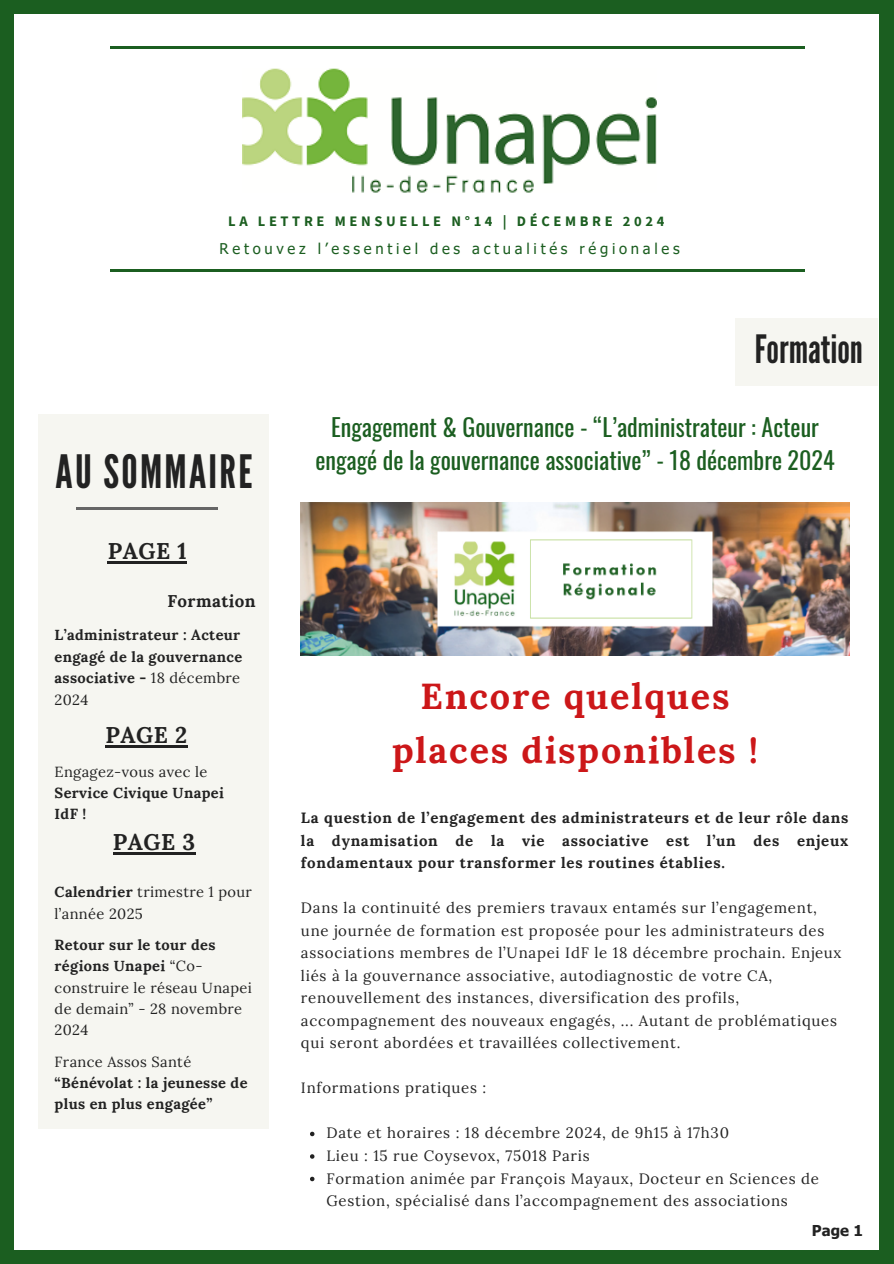
<style>
.page{position:relative;width:894px;height:1264px;background:#fff}
.page>*{position:absolute;margin:0;border:0;box-sizing:border-box;transform-origin:0 0}
.t1{font:45.9px "League Gothic";letter-spacing:.05em;color:#222}
.t2{font:39px "League Gothic";color:#222}
.t3{font:700 36px/54px "Lora";letter-spacing:.05em;color:#cc1719;text-align:center}
.t4{font:24px/32.7px "Oswald";color:#1b5e20;text-align:center}
.t5{font:700 22.65px "Lora";letter-spacing:.025em;color:#222}
.t6{font:700 16.95px "Lora";letter-spacing:.025em;color:#222}
.t7{font:15px/22.5px "Lora";letter-spacing:.05em;color:#222}
.t8{font:700 15px/22.5px "Lora";letter-spacing:.05em;color:#222;text-align:justify}
.t9{font:700 15px "Tahoma";color:#222}
.t10{font:14.85px "Tahoma";letter-spacing:.25em;color:#1b5e20}
.t11{font:700 14.55px/21.3px "Lora";letter-spacing:.025em;color:#222}
.t12{font:14.55px/21.3px "Lora";letter-spacing:.025em;color:#222}
.t13{font:700 14.55px "Source Sans Pro";letter-spacing:.25em;color:#1b5e20}
.s1{font-weight:400}
.s2{font-weight:700}
</style>
<div class="page">
<div style="left:0;top:0;width:893px;height:1263px;background:#1b5e20"></div>
<div style="left:14px;top:14px;width:864px;height:1235px;background:#fff"></div>
<img style="left:242px;top:46px;width:414px;height:147px">
<hr style="left:110px;top:47px;width:694px;height:2px;background:#1b5e20">
<hr style="left:110px;top:270px;width:694px;height:2px;background:#1b5e20">
<div style="left:39px;top:414px;width:230px;height:714px;background:#f6f6f1"></div>
<hr style="left:76px;top:507px;width:142px;height:2px;background:#666">
<div style="left:734px;top:318px;width:143px;height:68px;background:#f6f6f1"></div>
<hr style="left:108px;top:561px;width:79px;height:2px;background:#222">
<hr style="left:105px;top:745px;width:83px;height:3px;background:#222">
<hr style="left:113px;top:852px;width:83px;height:3px;background:#222">
<svg style="left:310px;top:1131px;width:4px;height:5px"></svg>
<svg style="left:310px;top:1154px;width:4px;height:4px"></svg>
<svg style="left:310px;top:1176px;width:4px;height:5px"></svg>
<img style="left:301px;top:502px;width:547px;height:153px">
<p class="t13" style="left:228px;top:212px;width:437px">LA LETTRE MENSUELLE N°14 | DÉCEMBRE 2024</p>
<p class="t10" style="left:219px;top:239px;width:461px">Retouvez l’essentiel des actualités régionales</p>
<h4 class="t2" style="left:754px;top:327px;width:110px">Formation</h4>
<p class="t1" style="left:56px;top:445px;width:198px">AU SOMMAIRE</p>
<p class="t5" style="left:108px;top:536px;width:80px">PAGE 1</p>
<h4 class="t6" style="left:167px;top:590px;width:90px">Formation</h4>
<p class="t11" style="left:55px;top:624px;width:189px">L’administrateur : Acteur engagé de la gouvernance associative - <span class="s1">18 décembre<br>2024</span></p>
<h3 class="t5" style="left:105px;top:720px;width:83px">PAGE 2</h3>
<p class="t11" style="left:55px;top:760px;width:171px"><span class="s1">Engagez-vous avec le<br></span>Service Civique Unapei<br>IdF !</p>
<p class="t5" style="left:113px;top:827px;width:84px">PAGE 3</p>
<h4 class="t12" style="left:55px;top:881px;width:199px"><span class="s2">Calendrier</span> trimestre 1 pour l’année 2025</h4>
<p class="t12" style="left:55px;top:933px;width:199px"><span class="s2">Retour sur le tour des régions Unapei</span> “Co&shy;construire le réseau Unapei de demain” - 28 novembre<br>2024</p>
<p class="t11" style="left:55px;top:1050px;width:194px"><span class="s1">France Assos Santé </span>“Bénévolat : la jeunesse de plus en plus engagée”</p>
<p class="t4" style="left:315px;top:410px;width:520px">Engagement &amp; Gouvernance - “L’administrateur : Acteur engagé de la gouvernance associative” - 18 décembre 2024</p>
<p class="t3" style="left:392px;top:669px;width:367px">Encore quelques places disponibles !</p>
<p class="t8" style="left:301px;top:806px;width:548px">La question de l’engagement des administrateurs et de leur rôle dans la dynamisation de la vie associative est l’un des enjeux fondamentaux pour transformer les routines établies.</p>
<p class="t7" style="left:301px;top:896px;width:542px">Dans la continuité des premiers travaux entamés sur l’engagement, une journée de formation est proposée pour les administrateurs des associations membres de l’Unapei IdF le 18 décembre prochain. Enjeux liés à la gouvernance associative, autodiagnostic de votre CA, renouvellement des instances, diversification des profils, accompagnement des nouveaux engagés, ... Autant de problématiques qui seront abordées et travaillées collectivement.</p>
<h5 class="t7" style="left:301px;top:1076px;width:187px">Informations pratiques :</h5>
<p class="t7" style="left:326px;top:1121px;width:404px">Date et horaires : 18 décembre 2024, de 9h15 à 17h30</p>
<h2 class="t7" style="left:326px;top:1144px;width:265px">Lieu : 15 rue Coysevox, 75018 Paris</h2>
<p class="t7" style="left:326px;top:1166px;width:494px">Formation animée par François Mayaux, Docteur en Sciences de<br>Gestion, spécialisé dans l’accompagnement des associations</p>
<h1 class="t9" style="left:811px;top:1221px;width:53px">Page 1</h1>
</div>
